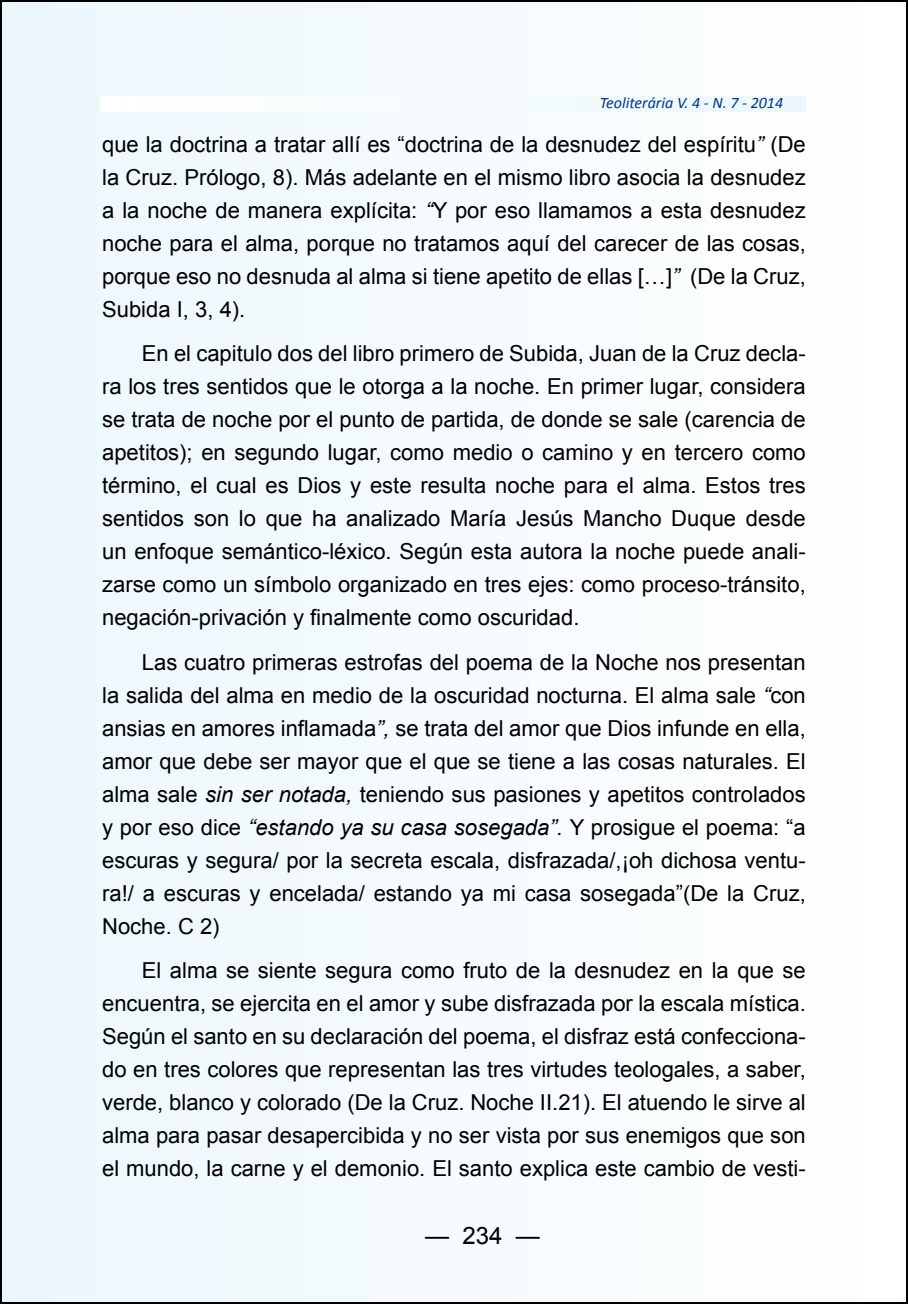
<style>
.page{position:relative;width:908px;height:1304px;background:#fff}
.page>*{position:absolute;margin:0;border:0;box-sizing:border-box;transform-origin:0 0}
.t1{font:24px "Arial";color:#000}
.t2{font:22px/33px "Arial";color:#000;text-align:justify}
.t3{font:italic 16px "Calibri";color:#003882}
.s1{font-style:italic}
</style>
<div class="page">
<div style="left:1px;top:1px;width:905px;height:1302px;background:#f5fbfe"></div>
<p class="t3" style="left:599px;top:93px;width:185px">Teoliterária V. 4 - N. 7 - 2014</p>
<p class="t2" style="left:102px;top:128px;width:704px">que la doctrina a tratar allí es “doctrina de la desnudez del espíritu<span class="s1">”</span> (De la Cruz. Prólogo, 8). Más adelante en el mismo libro asocia la desnudez a la noche de manera explícita: <span class="s1">“</span>Y por eso llamamos a esta desnudez noche para el alma, porque no tratamos aquí del carecer de las cosas, porque eso no desnuda al alma si tiene apetito de ellas […]<span class="s1">”</span> (De la Cruz, Subida I, 3, 4).</p>
<p class="t2" style="left:102px;top:337px;width:704px;text-indent:40px">En el capitulo dos del libro primero de Subida, Juan de la Cruz decla&shy;ra los tres sentidos que le otorga a la noche. En primer lugar, considera se trata de noche por el punto de partida, de donde se sale (carencia de apetitos); en segundo lugar, como medio o camino y en tercero como término, el cual es Dios y este resulta noche para el alma. Estos tres sentidos son lo que ha analizado María Jesús Mancho Duque desde un enfoque semántico-léxico. Según esta autora la noche puede anali&shy;zarse como un símbolo organizado en tres ejes: como proceso-tránsito, negación-privación y finalmente como oscuridad.</p>
<p class="t2" style="left:102px;top:646px;width:704px;text-indent:40px">Las cuatro primeras estrofas del poema de la Noche nos presentan la salida del alma en medio de la oscuridad nocturna. El alma sale <span class="s1">“</span>con ansias en amores inflamada<span class="s1">”,</span> se trata del amor que Dios infunde en ella, amor que debe ser mayor que el que se tiene a las cosas naturales. El alma sale <span class="s1">sin ser notada,</span> teniendo sus pasiones y apetitos controlados y por eso dice <span class="s1">“estando ya su casa sosegada”.</span> Y prosigue el poema: “a escuras y segura/ por la secreta escala, disfrazada/,¡oh dichosa ventu&shy;ra!/ a escuras y encelada/ estando ya mi casa sosegada”(De la Cruz, Noche. C 2)</p>
<p class="t2" style="left:102px;top:954px;width:704px;text-indent:40px">El alma se siente segura como fruto de la desnudez en la que se encuentra, se ejercita en el amor y sube disfrazada por la escala mística.<br>Según el santo en su declaración del poema, el disfraz está confecciona&shy;do en tres colores que representan las tres virtudes teologales, a saber, verde, blanco y colorado (De la Cruz. Noche II.21). El atuendo le sirve al alma para pasar desapercibida y no ser vista por sus enemigos que son el mundo, la carne y el demonio. El santo explica este cambio de vesti-</p>
<p class="t1" style="left:425px;top:1219px;width:116px">— 234 —</p>
</div>
